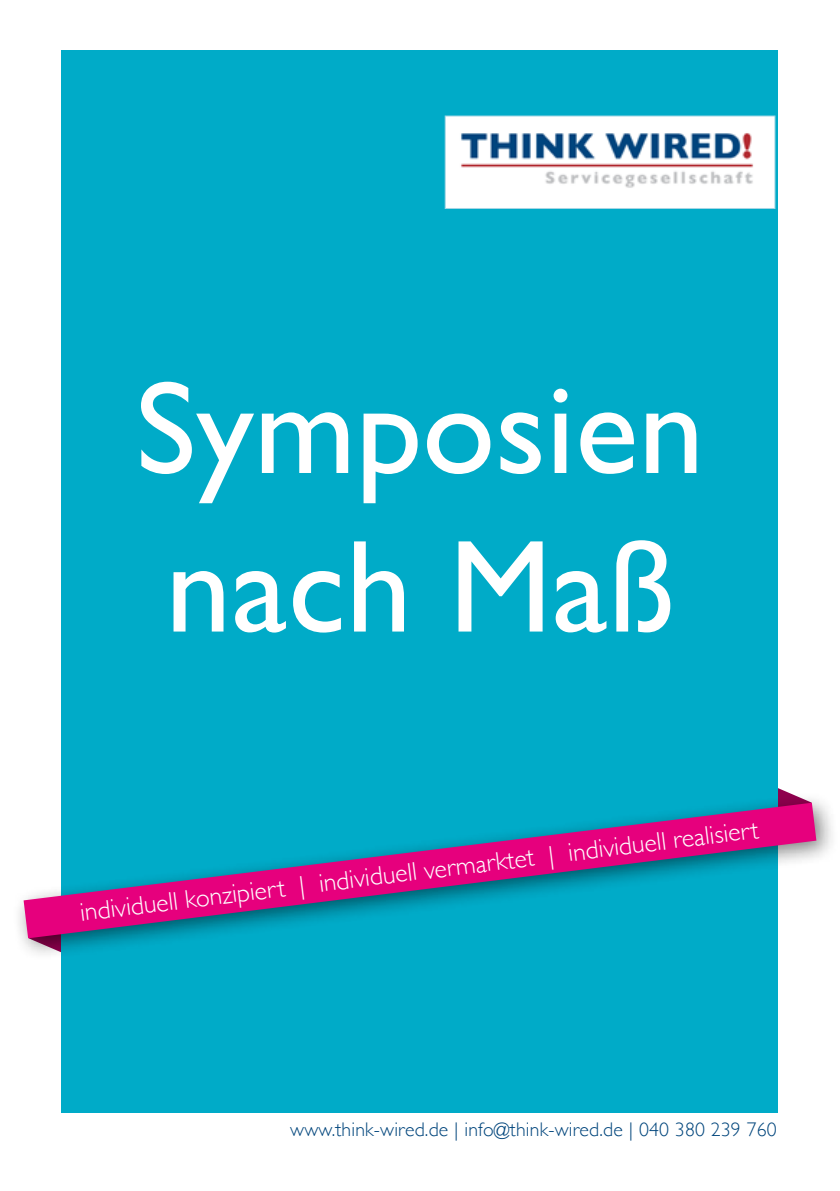
<style>
.page{position:relative;width:840px;height:1191px;background:#fff}
.page>*{position:absolute;margin:0;border:0;box-sizing:border-box;transform-origin:0 0}
.t1{font:132px/158.6px "Gill Sans";color:#fff}
.t2{font:300 25.6px "Gill Sans";color:#fff}
.t3{font:300 19.8px "Gill Sans";letter-spacing:.01em;color:#00457c}
</style>
<div class="page">
<svg style="left:777px;top:785px;width:8px;height:6px"></svg>
<div style="left:62px;top:50px;width:715px;height:1062px;background:#00abc8"></div>
<div style="left:444px;top:116px;width:330px;height:93px;background:#fff;border:1px solid #a5d7e6"></div>
<div style="left:12px;top:791px;width:826px;height:170px;background:#000;opacity:.5"></div>
<svg style="left:24px;top:802px;width:791px;height:136px"></svg>
<img style="left:461px;top:133px;width:293px;height:55px">
<h1 class="t1" style="left:135px;top:348px;width:570px">Symposien nach Maß</h1>
<p class="t2" style="left:78px;top:892px;width:684px;rotate:-7deg">individuell konzipiert | individuell vermarktet | individuell realisiert</p>
<p class="t3" style="left:290px;top:1113px;width:487px">www.think-wired.de | info@think-wired.de | 040 380 239 760</p>
</div>
